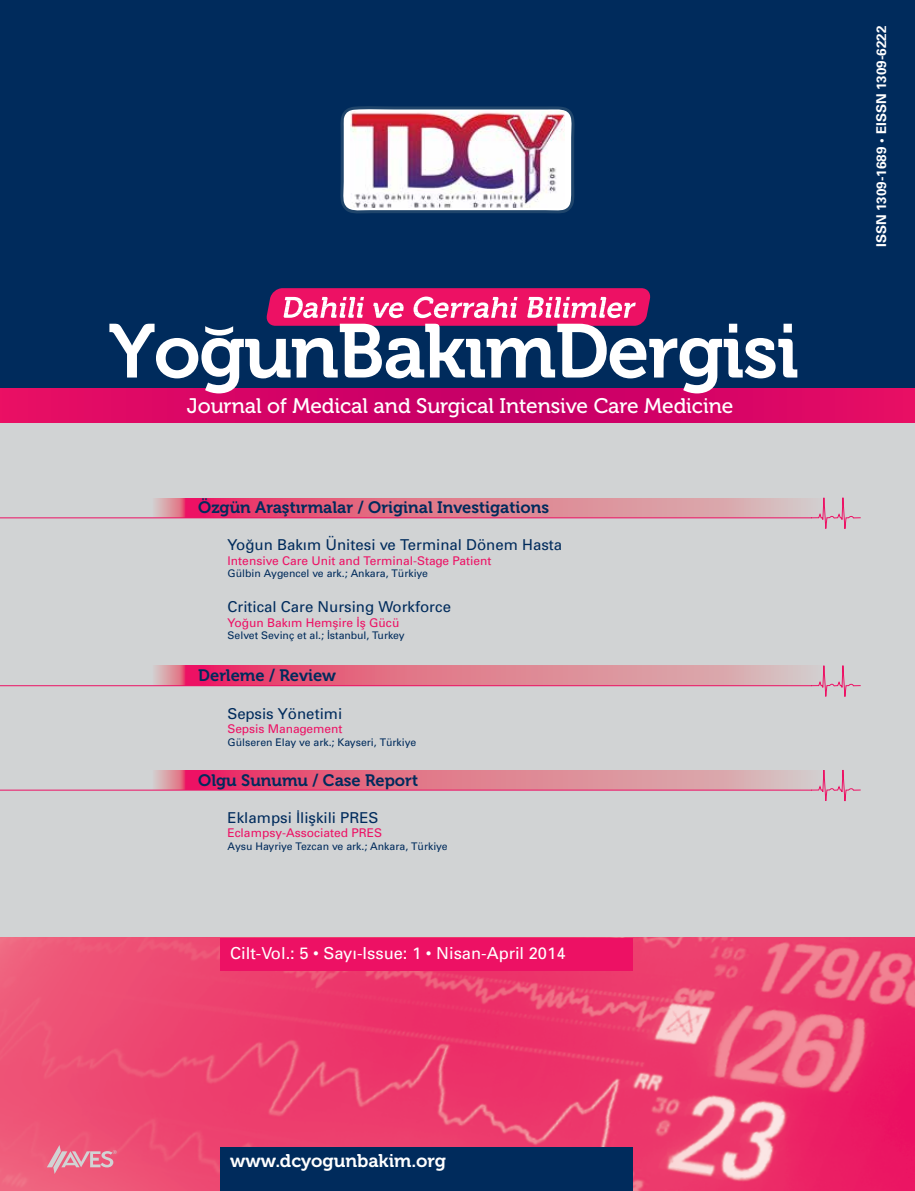
<style>
.page{position:relative;width:915px;height:1191px;background:#fff}
.page>*{position:absolute;margin:0;border:0;box-sizing:border-box;transform-origin:0 0}
.t1{font:21px "Museo 500";letter-spacing:-.005em;color:#fff}
.t2{font:18.3px "Museo 700";color:#fff}
.t3{font:16.5px "Museo 700";color:#002b5c}
.t4{font:16.5px "Univers Tr";color:#fff}
.t5{font:15px "Univers Tr";color:#002b5c}
.t6{font:13.5px "Univers Bold Tr";color:#fff}
.t7{font:12px "Univers Tr";color:#ed1164}
.t8{font:10.5px "Univers Tr";color:#002b5c}
</style>
<div class="page">
<div style="left:0;top:0;width:914px;height:1191px;background:#002b5c"></div>
<div style="left:0;top:422px;width:914px;height:516px;background:#d1d3d4"></div>
<svg style="left:0;top:389px;width:914px;height:34px;background:#d60565"></svg>
<svg style="left:109px;top:288px;width:688px;height:105px"></svg>
<img style="left:0;top:938px;width:914px;height:253px">
<div style="left:220px;top:938px;width:412px;height:32px;background:#ed1164"></div>
<div style="left:220px;top:1147px;width:412px;height:44px;background:#002b5c"></div>
<svg style="left:47px;top:1145px;width:70px;height:29px;background:#e57b93"></svg>
<svg style="left:0;top:497px;width:860px;height:32px"></svg>
<svg style="left:0;top:665px;width:860px;height:32px"></svg>
<svg style="left:0;top:770px;width:860px;height:32px"></svg>
<svg style="left:340px;top:106px;width:235px;height:108px"></svg>
<img style="left:350px;top:112px;width:214px;height:96px">
<h1 class="t1" style="left:187px;top:394px;width:547px">Journal of Medical and Surgical Intensive Care Medicine</h1>
<h3 class="t3" style="left:198px;top:498px;width:352px">Özgün Araştırmalar / Original Investigations</h3>
<h3 class="t5" style="left:227px;top:536px;width:336px">Yoğun Bakım Ünitesi ve Terminal Dönem Hasta</h3>
<p class="t7" style="left:227px;top:553px;width:265px">Intensive Care Unit and Terminal-Stage Patient</p>
<p class="t8" style="left:227px;top:567px;width:202px">Gülbin Aygencel ve ark.; Ankara, Türkiye</p>
<h3 class="t5" style="left:227px;top:597px;width:225px">Critical Care Nursing Workforce</h3>
<p class="t7" style="left:227px;top:615px;width:173px">Yoğun Bakım Hemşire İş Gücü</p>
<p class="t8" style="left:227px;top:629px;width:178px">Selvet Sevinç et al.; İstanbul, Turkey</p>
<h3 class="t3" style="left:198px;top:666px;width:139px">Derleme / Review</h3>
<h3 class="t5" style="left:227px;top:704px;width:116px">Sepsis Yönetimi</h3>
<p class="t7" style="left:227px;top:721px;width:116px">Sepsis Management</p>
<p class="t8" style="left:227px;top:735px;width:190px">Gülseren Elay ve ark.; Kayseri, Türkiye</p>
<h3 class="t3" style="left:198px;top:770px;width:221px">Olgu Sunumu / Case Report</h3>
<h3 class="t5" style="left:227px;top:808px;width:152px">Eklampsi İlişkili PRES</h3>
<p class="t7" style="left:227px;top:825px;width:156px">Eclampsy-Associated PRES</p>
<p class="t8" style="left:227px;top:840px;width:221px">Aysu Hayriye Tezcan ve ark.; Ankara, Türkiye</p>
<h3 class="t4" style="left:230px;top:943px;width:336px">Cilt-Vol.: 5 • Say›-Issue: 1 • Nisan-April 2014</h3>
<h2 class="t2" style="left:230px;top:1150px;width:217px">www.dcyogunbakim.org</h2>
<p class="t6" style="left:872px;top:247px;width:223px;rotate:-90deg">ISSN 1309-1689 • EISSN 1309-6222</p>
</div>
